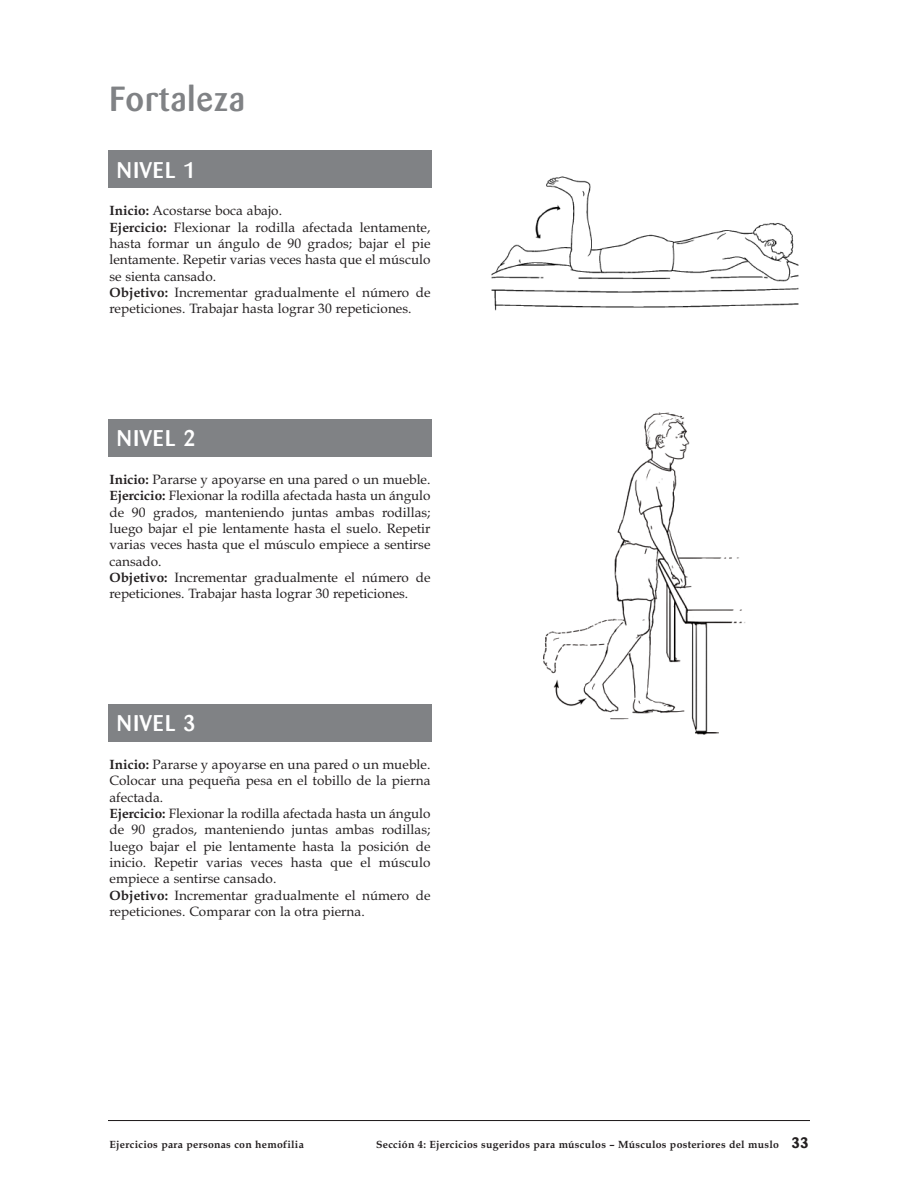
<style>
.page{position:relative;width:918px;height:1188px;background:#fff}
.page>*{position:absolute;margin:0;border:0;box-sizing:border-box;transform-origin:0 0}
.t1{font:500 34.5px "Barmeno";letter-spacing:.025em;color:#808285}
.t2{font:500 22.5px "Barmeno";letter-spacing:.05em;color:#fff}
.t3{font:13.5px/16.4px "Book Antiqua";letter-spacing:.005em;color:#231f20}
.t4{font:700 10.5px "Book Antiqua";letter-spacing:.025em;color:#231f20}
.s1{font-weight:700}
.s2{font-family:"Barmeno";font-size:15px}
</style>
<div class="page">
<div style="left:108px;top:704px;width:324px;height:37px;background:#808285"></div>
<div style="left:108px;top:420px;width:324px;height:37px;background:#808285"></div>
<div style="left:108px;top:150px;width:324px;height:38px;background:#808285"></div>
<img style="left:491px;top:176px;width:308px;height:135px">
<img style="left:544px;top:412px;width:202px;height:323px">
<hr style="left:108px;top:1120px;width:702px;height:1px;background:#231f20">
<h1 class="t1" style="left:110px;top:85px;width:137px">Fortaleza</h1>
<h2 class="t2" style="left:117px;top:160px;width:80px">NIVEL 1</h2>
<p class="t3" style="left:110px;top:202px;width:323px"><span class="s1">Inicio:</span> Acostarse boca abajo.<br><span class="s1">Ejercicio:</span> Flexionar la rodilla afectada lentamente, hasta formar un ángulo de 90 grados; bajar el pie lentamente. Repetir varias veces hasta que el músculo se sienta cansado.<br><span class="s1">Objetivo:</span> Incrementar gradualmente el número de repeticiones. Trabajar hasta lograr 30 repeticiones.</p>
<h2 class="t2" style="left:117px;top:429px;width:80px">NIVEL 2</h2>
<p class="t3" style="left:110px;top:471px;width:323px"><span class="s1">Inicio:</span> Pararse y apoyarse en una pared o un mueble.<br><span class="s1">Ejercicio:</span> Flexionar la rodilla afectada hasta un ángulo de 90 grados, manteniendo juntas ambas rodillas; luego bajar el pie lentamente hasta el suelo. Repetir varias veces hasta que el músculo empiece a sentirse cansado.<br><span class="s1">Objetivo:</span> Incrementar gradualmente el número de repeticiones. Trabajar hasta lograr 30 repeticiones.</p>
<h2 class="t2" style="left:117px;top:714px;width:80px">NIVEL 3</h2>
<p class="t3" style="left:110px;top:756px;width:323px"><span class="s1">Inicio:</span> Pararse y apoyarse en una pared o un mueble.<br>Colocar una pequeña pesa en el tobillo de la pierna afectada.<br><span class="s1">Ejercicio:</span> Flexionar la rodilla afectada hasta un ángulo de 90 grados, manteniendo juntas ambas rodillas; luego bajar el pie lentamente hasta la posición de inicio. Repetir varias veces hasta que el músculo empiece a sentirse cansado.<br><span class="s1">Objetivo:</span> Incrementar gradualmente el número de repeticiones. Comparar con la otra pierna.</p>
<p class="t4" style="left:110px;top:1138px;width:196px">Ejercicios para personas con hemofilia</p>
<p class="t4" style="left:376px;top:1138px;width:434px">Sección 4: Ejercicios sugeridos para músculos – Músculos posteriores del muslo <span class="s2">33</span></p>
</div>
